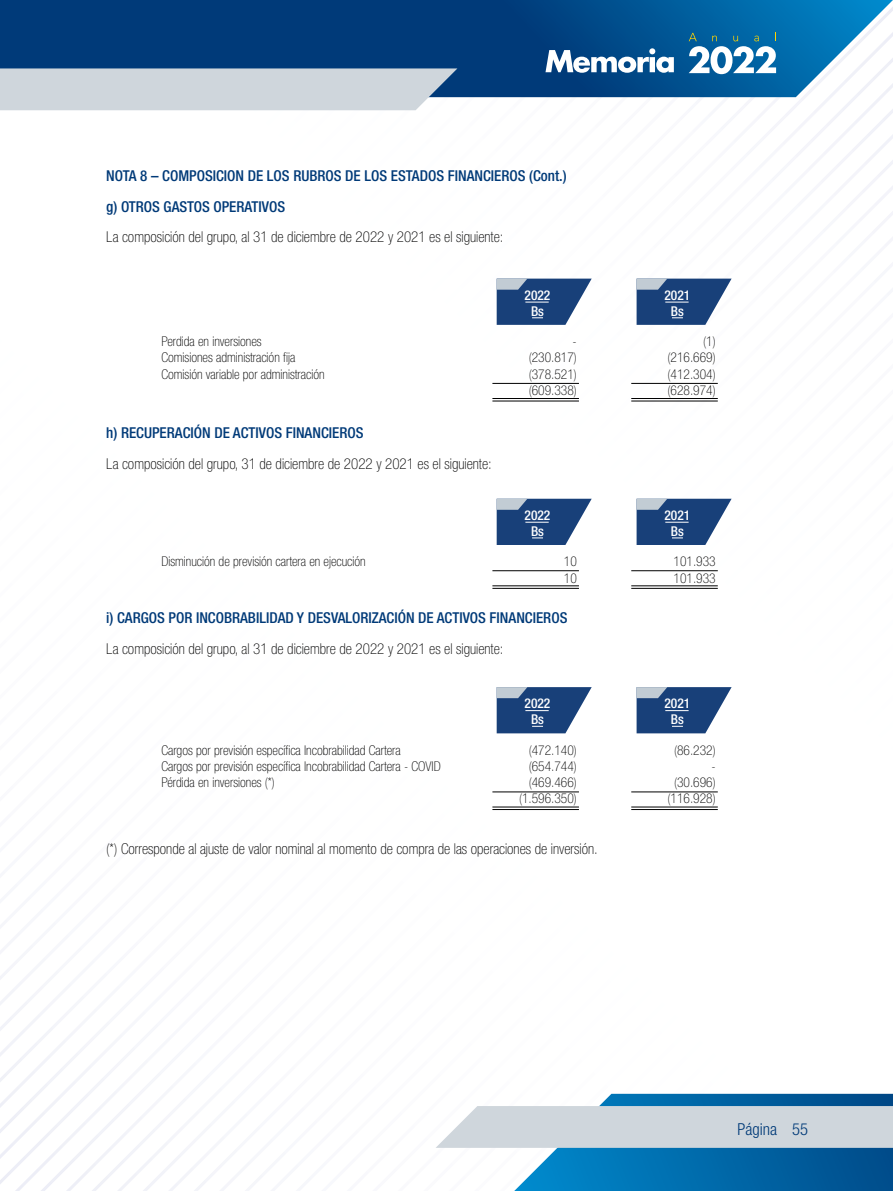
<style>
.page{position:relative;width:893px;height:1191px;background:#fff}
.page>*{position:absolute;margin:0;border:0;box-sizing:border-box;transform-origin:0 0}
.t1{font:300 condensed 16.5px "Helvetica Neue LT Std";color:#003a78}
.t2{font:100 condensed 15px "Helvetica Neue LT Std";color:#000}
.t3{font:500 condensed 15px/30.8px "Helvetica Neue LT Std";color:#003a78}
.t4{font:100 condensed 13.5px/16.2px "Helvetica Neue LT Std";color:#000}
.t5{font:500 condensed 13.5px/16.2px "Helvetica Neue LT Std";color:#fff;text-align:center}
</style>
<div class="page">
<svg style="left:457px;top:0;width:436px;height:97px;background:#2168a0"></svg>
<svg style="left:0;top:0;width:457px;height:111px;background:#4e749e"></svg>
<svg style="left:436px;top:1093px;width:457px;height:98px"></svg>
<svg style="left:545px;top:48px;width:129px;height:25px"></svg>
<svg style="left:689px;top:32px;width:87px;height:42px"></svg>
<svg style="left:497px;top:279px;width:95px;height:46px;background:#456593"></svg>
<svg style="left:637px;top:279px;width:95px;height:46px;background:#466593"></svg>
<hr style="left:492px;top:383px;width:87px;height:1px;background:#000">
<hr style="left:631px;top:383px;width:87px;height:1px;background:#000">
<hr style="left:631px;top:398px;width:87px;height:1px;background:#000">
<hr style="left:631px;top:400px;width:87px;height:1px;background:#000">
<hr style="left:492px;top:398px;width:87px;height:1px;background:#000">
<hr style="left:492px;top:400px;width:87px;height:1px;background:#000">
<svg style="left:497px;top:687px;width:95px;height:46px;background:#456592"></svg>
<svg style="left:637px;top:687px;width:95px;height:46px;background:#456593"></svg>
<hr style="left:492px;top:791px;width:87px;height:1px;background:#000">
<hr style="left:631px;top:791px;width:87px;height:1px;background:#000">
<hr style="left:631px;top:806px;width:87px;height:1px;background:#000">
<hr style="left:631px;top:809px;width:87px;height:1px;background:#000">
<hr style="left:492px;top:806px;width:87px;height:1px;background:#000">
<hr style="left:492px;top:809px;width:87px;height:1px;background:#000">
<svg style="left:497px;top:499px;width:95px;height:46px;background:#456592"></svg>
<svg style="left:637px;top:499px;width:95px;height:46px;background:#456592"></svg>
<hr style="left:492px;top:570px;width:87px;height:1px;background:#000">
<hr style="left:631px;top:570px;width:87px;height:1px;background:#000">
<hr style="left:631px;top:585px;width:87px;height:1px;background:#000">
<hr style="left:631px;top:588px;width:87px;height:1px;background:#000">
<hr style="left:492px;top:585px;width:87px;height:1px;background:#000">
<hr style="left:492px;top:588px;width:87px;height:1px;background:#000">
<p class="t3" style="left:106px;top:160px;width:462px">NOTA 8 – COMPOSICION DE LOS RUBROS DE LOS ESTADOS FINANCIEROS (Cont.) g) OTROS GASTOS OPERATIVOS</p>
<p class="t2" style="left:106px;top:229px;width:399px">La composición del grupo, al 31 de diciembre de 2022 y 2021 es el siguiente:</p>
<p class="t5" style="left:525px;top:287px;width:27px">2022<br>Bs</p>
<p class="t5" style="left:664px;top:287px;width:27px">2021<br>Bs</p>
<p class="t4" style="left:161px;top:333px;width:165px">Perdida en inversiones<br>Comisiones administración fija<br>Comisión variable por administración</p>
<p class="t4" style="left:529px;top:333px;width:50px;text-align:justify;text-indent:44px">- (230.817) (378.521) (609.338)</p>
<p class="t4" style="left:668px;top:333px;width:50px;text-align:justify;text-indent:36px">(1) (216.669) (412.304) (628.974)</p>
<p class="t3" style="left:106px;top:417px;width:259px">h) RECUPERACIÓN DE ACTIVOS FINANCIEROS</p>
<p class="t2" style="left:106px;top:455px;width:387px">La composición del grupo, 31 de diciembre de 2022 y 2021 es el siguiente:</p>
<p class="t5" style="left:525px;top:507px;width:27px">2022<br>Bs</p>
<p class="t5" style="left:664px;top:507px;width:27px">2021<br>Bs</p>
<p class="t4" style="left:161px;top:553px;width:206px">Disminución de previsión cartera en ejecución</p>
<p class="t4" style="left:564px;top:553px;width:14px">10<br>10</p>
<p class="t4" style="left:673px;top:553px;width:44px">101.933<br>101.933</p>
<p class="t3" style="left:106px;top:602px;width:463px">i) CARGOS POR INCOBRABILIDAD Y DESVALORIZACIÓN DE ACTIVOS FINANCIEROS</p>
<p class="t2" style="left:106px;top:640px;width:399px">La composición del grupo, al 31 de diciembre de 2022 y 2021 es el siguiente:</p>
<p class="t5" style="left:525px;top:695px;width:27px">2022<br>Bs</p>
<p class="t5" style="left:664px;top:695px;width:27px">2021<br>Bs</p>
<p class="t4" style="left:161px;top:742px;width:281px">Cargos por previsión específica Incobrabilidad Cartera<br>Cargos por previsión específica Incobrabilidad Cartera - COVID<br>Pérdida en inversiones (*)</p>
<p class="t4" style="left:519px;top:742px;width:59px;text-align:right">(472.140) (654.744) (469.466) (1.596.350)</p>
<p class="t4" style="left:668px;top:742px;width:50px;text-align:right">(86.232) - (30.696) (116.928)</p>
<p class="t2" style="left:106px;top:840px;width:493px">(*) Corresponde al ajuste de valor nominal al momento de compra de las operaciones de inversión.</p>
<p class="t1" style="left:737px;top:1120px;width:72px">Página 55</p>
</div>
